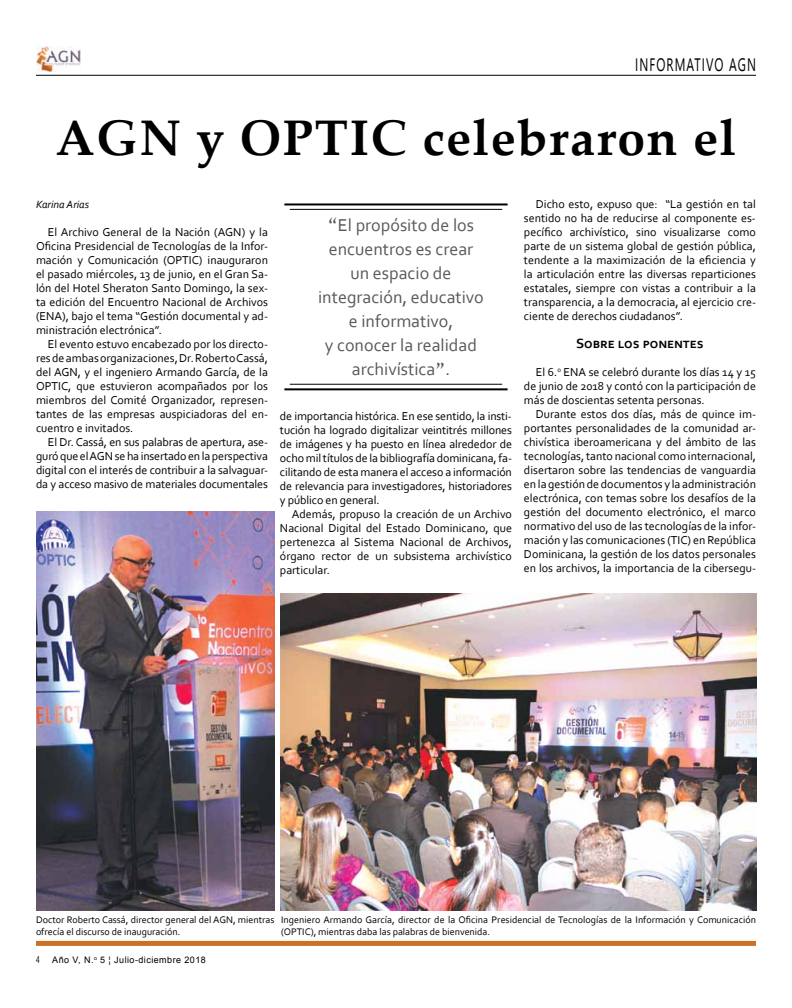
<style>
.page{position:relative;width:792px;height:1008px;background:#fff}
.page>*{position:absolute;margin:0;border:0;box-sizing:border-box;transform-origin:0 0}
.t1{font:700 50px "Palatino Linotype";letter-spacing:.03em;color:#000}
.t2{font:18px/24px "Corbel";color:#58595b;text-align:center}
.t3{font:18px "Segoe UI";letter-spacing:.09em;color:#000;scale:.67 1}
.t4{font:700 14px "Corbel";color:#000}
.t5{font:12px/14px "Corbel";color:#000;text-align:justify}
.t6{font:italic 11px "Corbel";color:#000}
.t7{font:10px/12px "Corbel";color:#000}
.t8{font:10px "Segoe UI";color:#000;scale:.67 1}
.t9{font:9px "Arial";letter-spacing:.05em;color:#000}
.s1{font-family:"Utopia";font-size:22px}
</style>
<div class="page">
<hr style="left:36px;top:75px;width:720px;height:1px;background:#000">
<img style="left:36px;top:47px;width:45px;height:24px">
<img style="left:36px;top:511px;width:238px;height:399px">
<img style="left:281px;top:593px;width:475px;height:317px">
<hr style="left:284px;top:203px;width:224px;height:2px;background:#000">
<hr style="left:290px;top:209px;width:212px;height:1px;background:#000">
<hr style="left:290px;top:384px;width:212px;height:1px;background:#000">
<hr style="left:284px;top:388px;width:224px;height:2px;background:#000">
<div style="left:36px;top:941px;width:720px;height:5px;background:#cb7027"></div>
<h2 class="t3" style="left:635px;top:50px;width:182px">INFORMATIVO AGN</h2>
<h1 class="t1" style="left:56px;top:102px;width:682px">AGN y OPTIC celebraron el</h1>
<p class="t6" style="left:36px;top:197px;width:55px">Karina Arias</p>
<p class="t5" style="left:36px;top:224px;width:234px;text-indent:12px">El Archivo General de la Nación (AGN) y la Oficina Presidencial de Tecnologías de la Infor&shy;mación y Comunicación (OPTIC) inauguraron el pasado miércoles, 13 de junio, en el Gran Sa&shy;lón del Hotel Sheraton Santo Domingo, la sex&shy;ta edición del Encuentro Nacional de Archivos (ENA), bajo el tema “Gestión documental y ad&shy;ministración electrónica”.</p>
<p class="t5" style="left:36px;top:336px;width:234px;text-indent:12px">El evento estuvo encabezado por los directo&shy;res de ambas organizaciones, Dr. Roberto Cassá, del AGN, y el ingeniero Armando García, de la OPTIC, que estuvieron acompañados por los miembros del Comité Organizador, represen&shy;tantes de las empresas auspiciadoras del en&shy;cuentro e invitados.</p>
<p class="t5" style="left:36px;top:434px;width:234px;text-indent:12px">El Dr. Cassá, en sus palabras de apertura, ase&shy;guró que el AGN se ha insertado en la perspectiva digital con el interés de contribuir a la salvaguar&shy;da y acceso masivo de materiales documentales</p>
<p class="t5" style="left:524px;top:197px;width:234px;text-indent:12px">Dicho esto, expuso que: “La gestión en tal sentido no ha de reducirse al componente es&shy;pecífico archivístico, sino visualizarse como parte de un sistema global de gestión pública, tendente a la maximización de la eficiencia y la articulación entre las diversas reparticiones estatales, siempre con vistas a contribuir a la transparencia, a la democracia, al ejercicio cre&shy;ciente de derechos ciudadanos”.</p>
<p class="t4" style="left:576px;top:335px;width:129px">Sobre los ponentes</p>
<p class="t5" style="left:524px;top:365px;width:234px;text-indent:12px">El 6.<sup>0</sup> ENA se celebró durante los días 14 y 15 de junio de 2018 y contó con la participación de más de doscientas setenta personas.</p>
<p class="t5" style="left:524px;top:407px;width:234px;text-indent:12px">Durante estos dos días, más de quince im&shy;portantes personalidades de la comunidad ar&shy;chivística iberoamericana y del ámbito de las tecnologías, tanto nacional como internacional, disertaron sobre las tendencias de vanguardia en la gestión de documentos y la administración electrónica, con temas sobre los desafíos de la gestión del documento electrónico, el marco normativo del uso de las tecnologías de la infor&shy;mación y las comunicaciones (TIC) en República Dominicana, la gestión de los datos personales en los archivos, la importancia de la cibersegu-</p>
<h2 class="t2" style="left:318px;top:212px;width:167px"><span class="s1">“</span>El propósito de los encuentros es crear un espacio de integración, educativo e informativo,<br>y conocer la realidad archivística<span class="s1">”</span>.</h2>
<p class="t5" style="left:280px;top:408px;width:234px">de importancia histórica. En ese sentido, la insti&shy;tución ha logrado digitalizar veintitrés millones de imágenes y ha puesto en línea alrededor de ocho mil títulos de la bibliografía dominicana, fa&shy;cilitando de esta manera el acceso a información de relevancia para investigadores, historiadores y público en general.</p>
<p class="t5" style="left:280px;top:506px;width:233px;text-indent:12px">Además, propuso la creación de un Archivo Nacional Digital del Estado Dominicano, que pertenezca al Sistema Nacional de Archivos, órgano rector de un subsistema archivístico particular.</p>
<p class="t7" style="left:36px;top:914px;width:240px">Doctor Roberto Cassá, director general del AGN, mientras ofrecía el discurso de inauguración.</p>
<p class="t7" style="left:281px;top:914px;width:476px">Ingeniero Armando García, director de la Oficina Presidencial de Tecnologías de la Información y Comunicación (OPTIC), mientras daba las palabras de bienvenida.</p>
<p class="t8" style="left:36px;top:951px;width:7px">4</p>
<p class="t9" style="left:52px;top:953px;width:155px">Año V, N.<sup>o</sup> 5 ¦ Julio-diciembre 2018</p>
</div>
